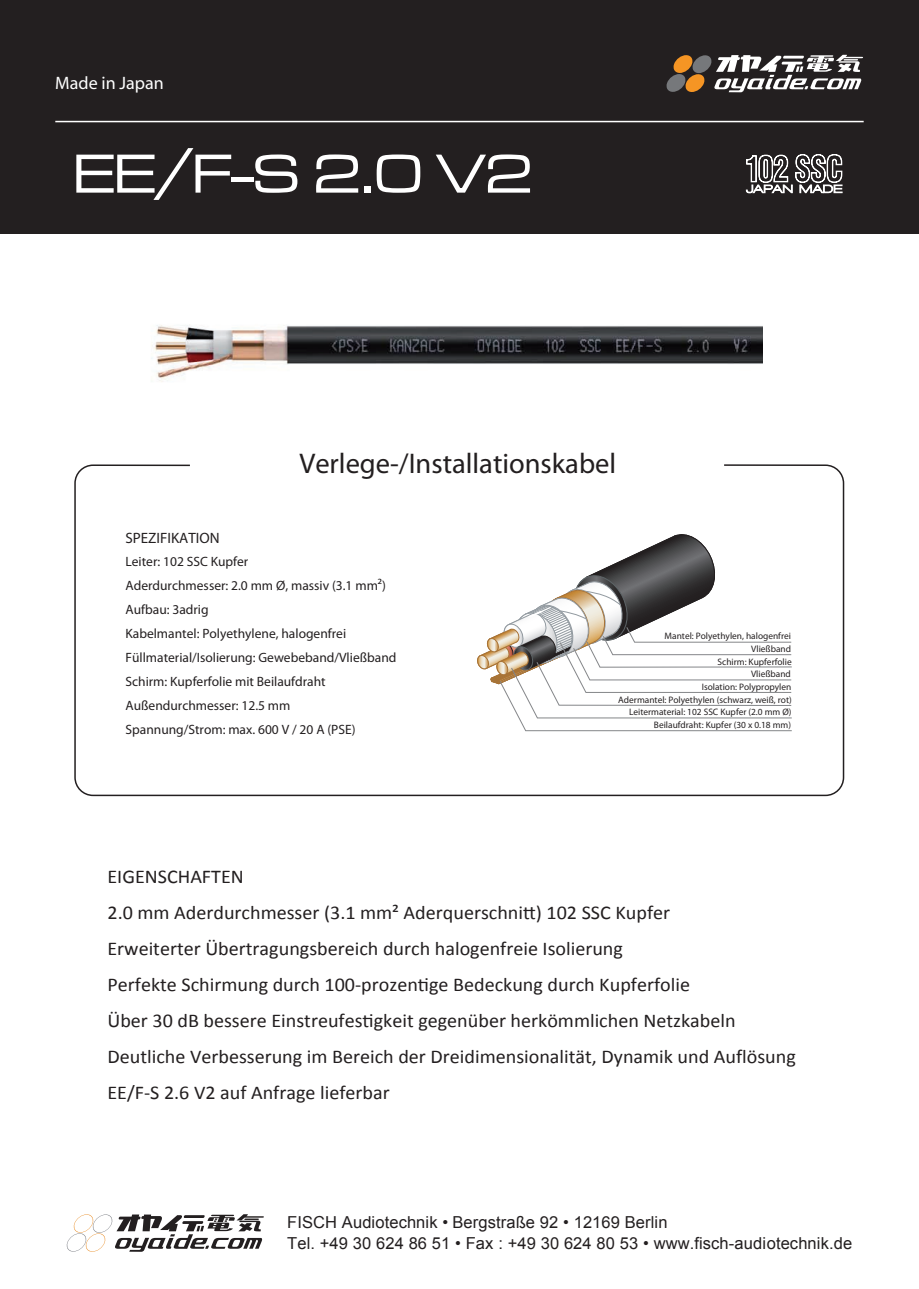
<style>
.page{position:relative;width:919px;height:1289px;background:#fff}
.page>*{position:absolute;margin:0;border:0;box-sizing:border-box;transform-origin:0 0}
.t1{font:57px "Microgramma D Medi Exte";color:#fff}
.t2{font:28.5px "Myriad Pro";color:#231f20}
.t3{font:19.5px/36px "Calibri";color:#231f20}
.t4{font:18px "Myriad";color:#fff}
.t5{font:16.5px/20.9px "Arial";letter-spacing:.005em;color:#231f20}
.t6{font:15px "Myriad Pro";color:#231f20}
.t7{font:13.5px/24px "Myriad Pro";color:#231f20}
.t8{font:9.3px/12.8px "Myriad Pro";color:#231f20;text-align:right}
</style>
<div class="page">
<img style="left:151px;top:325px;width:611px;height:57px">
<div style="left:0;top:0;width:918px;height:234px;background:#231f20"></div>
<hr style="left:55px;top:121px;width:808px;height:1px;background:#fff">
<div style="left:74px;top:464px;width:770px;height:332px;border:2px solid #231f20;border-radius:18px"></div>
<svg style="left:666px;top:55px;width:197px;height:37px"></svg>
<svg style="left:746px;top:154px;width:96px;height:39px"></svg>
<svg style="left:66px;top:1214px;width:198px;height:37px"></svg>
<svg style="left:477px;top:534px;width:315px;height:197px"></svg>
<p class="t4" style="left:55px;top:74px;width:110px">Made in Japan</p>
<h1 class="t1" style="left:73px;top:137px;width:460px">EE/F-S 2.0 V2</h1>
<h2 class="t2" style="left:299px;top:445px;width:318px">Verlege-/Installationskabel</h2>
<p class="t6" style="left:125px;top:529px;width:96px">SPEZIFIKATION</p>
<p class="t7" style="left:125px;top:549px;width:272px">Leiter: 102 SSC Kupfer<br>Aderdurchmesser: 2.0 mm Ø, massiv (3.1 mm2)<br>Aufbau: 3adrig<br>Kabelmantel: Polyethylene, halogenfrei Füllmaterial/Isolierung: Gewebeband/Vließband Schirm: Kupferfolie mit Beilaufdraht Außendurchmesser: 12.5 mm<br>Spannung/Strom: max. 600 V / 20 A (PSE)</p>
<p class="t8" style="left:664px;top:629px;width:128px">Mantel: Polyethylen, halogenfrei</p>
<p class="t8" style="left:751px;top:642px;width:41px">Vließband</p>
<p class="t8" style="left:751px;top:667px;width:41px">Vließband</p>
<p class="t8" style="left:717px;top:655px;width:76px">Schirm: Kupferfolie</p>
<p class="t8" style="left:701px;top:680px;width:91px">Isolation: Polypropylen</p>
<p class="t8" style="left:654px;top:718px;width:138px">Beilaufdraht: Kupfer (30 x 0.18 mm)</p>
<p class="t8" style="left:618px;top:693px;width:175px">Adermantel: Polyethylen (schwarz, weiß, rot)<br>Leitermaterial: 102 SSC Kupfer (2.0 mm Ø)</p>
<p class="t3" style="left:107px;top:857px;width:689px">EIGENSCHAFTEN<br>2.0 mm Aderdurchmesser (3.1 mm² Aderquerschnitt) 102 SSC Kupfer<br>Erweiterter Übertragungsbereich durch halogenfreie Isolierung<br>Perfekte Schirmung durch 100-prozentige Bedeckung durch Kupferfolie<br>Über 30 dB bessere Einstreufestigkeit gegenüber herkömmlichen Netzkabeln Deutliche Verbesserung im Bereich der Dreidimensionalität, Dynamik und Auflösung EE/F-S 2.6 V2 auf Anfrage lieferbar</p>
<p class="t5" style="left:287px;top:1211px;width:566px">FISCH Audiotechnik • Bergstraße 92 • 12169 Berlin<br>Tel. +49 30 624 86 51 • Fax : +49 30 624 80 53 • www.fisch-audiotechnik.de</p>
</div>
